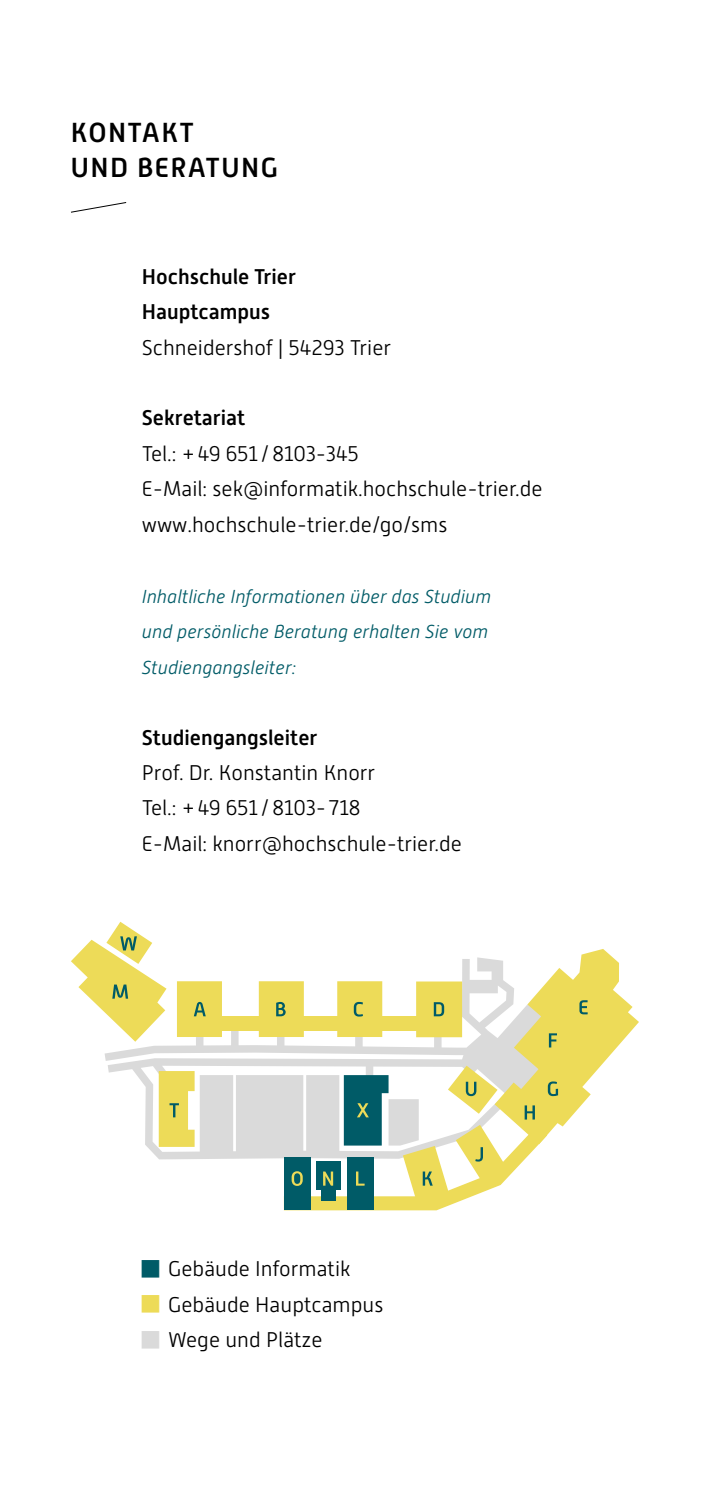
<style>
.page{position:relative;width:709px;height:1489px;background:#fff}
.page>*{position:absolute;margin:0;border:0;box-sizing:border-box;transform-origin:0 0}
.t1{font:500 27.5px/35.5px "Alwyn New";letter-spacing:.05em;color:#000}
.t2{font:300 21.25px/35.5px "Alwyn New";color:#000}
.t3{font:500 21.25px/35.5px "Alwyn New";color:#000}
.t4{font:italic 300 18.75px/35.5px "Alwyn New";letter-spacing:.005em;color:#005b67}
</style>
<div class="page">
<svg style="left:71px;top:202px;width:56px;height:11px"></svg>
<svg style="left:105px;top:988px;width:149px;height:171px"></svg>
<div style="left:187px;top:1016px;width:246px;height:14px;background:#eddb58"></div>
<svg style="left:159px;top:1070px;width:36px;height:76px;background:#eadc6b"></svg>
<svg style="left:71px;top:921px;width:95px;height:120px"></svg>
<svg style="left:254px;top:949px;width:385px;height:261px"></svg>
<svg style="left:177px;top:981px;width:48px;height:55px"></svg>
<p class="t1" style="left:71px;top:115px;width:209px">KONTAKT<br>UND BERATUNG</p>
<p class="t3" style="left:142px;top:258px;width:156px">Hochschule Trier<br>Hauptcampus</p>
<p class="t2" style="left:142px;top:329px;width:251px">Schneidershof | 54293 Trier</p>
<p class="t3" style="left:142px;top:400px;width:105px">Sekretariat</p>
<p class="t2" style="left:142px;top:436px;width:402px">Tel.: +49 651 /8103-345<br>E-Mail: sek@informatik.hochschule-trier.de www.hochschule-trier.de/go/sms</p>
<p class="t4" style="left:142px;top:578px;width:351px">Inhaltliche Informationen über das Studium und persönliche Beratung erhalten Sie vom<br>Studiengangsleiter:</p>
<p class="t3" style="left:142px;top:719px;width:177px">Studiengangsleiter</p>
<p class="t2" style="left:142px;top:755px;width:321px">Prof. Dr. Konstantin Knorr<br>Tel.: +49 651 /8103- 718<br>E-Mail: knorr@hochschule-trier.de</p>
<p class="t2" style="left:168px;top:1251px;width:217px">Gebäude Informatik<br>Gebäude Hauptcampus<br>Wege und Plätze</p>
</div>
